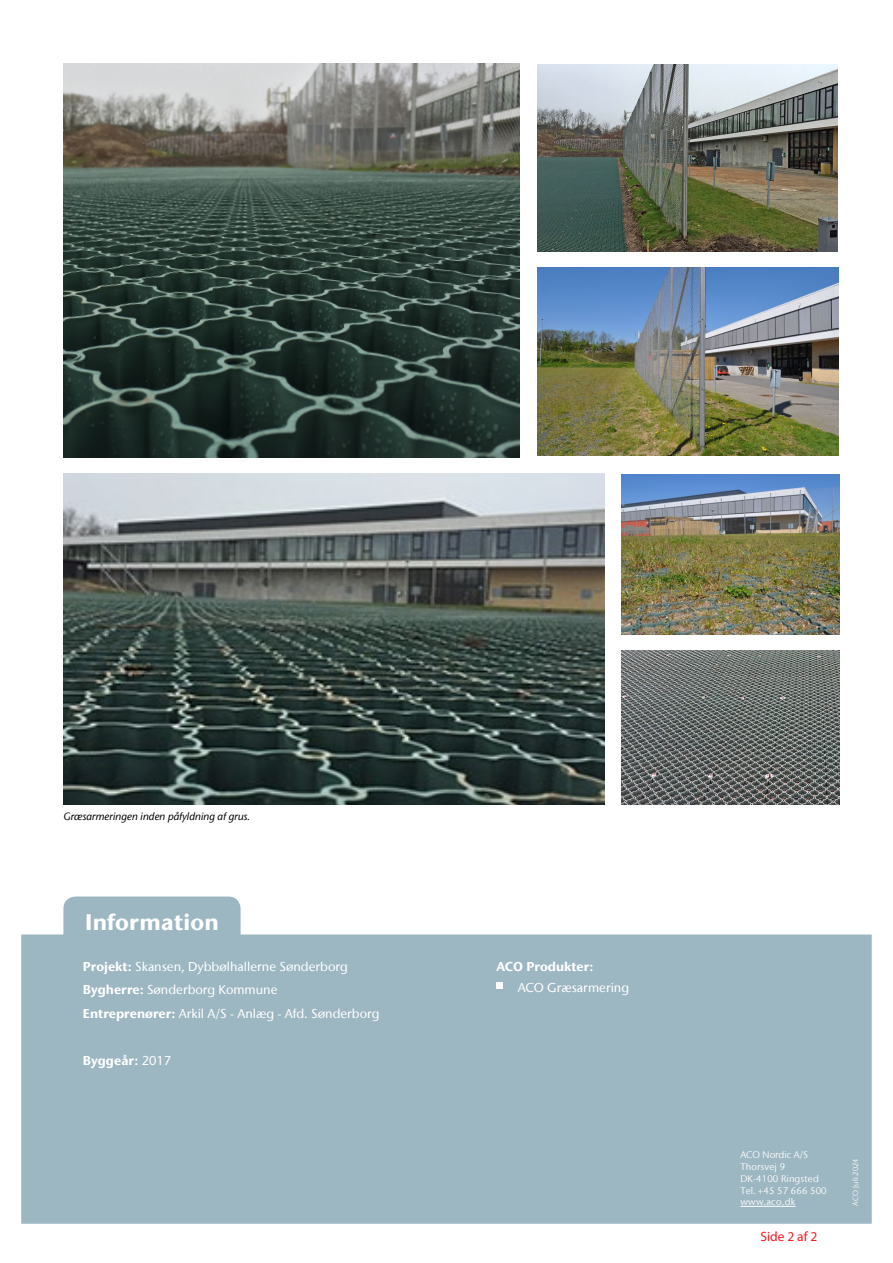
<style>
.page{position:relative;width:893px;height:1263px;background:#fff}
.page>*{position:absolute;margin:0;border:0;box-sizing:border-box;transform-origin:0 0}
.Brødtekst{font:700 22.5px "Stone Sans IIITC Com";letter-spacing:.01em;color:#fff}
.Brødtekst-2{font:13.5px "Myriad Pro";color:#ed1d24}
.Brødtekst-3{font:500 12.75px "Stone Sans IIITC Com";color:#fff}
.Brødtekst-4{font:700 12.75px "Stone Sans IIITC Com";color:#fff}
.Brødtekst-5{font:italic 500 10.5px "Stone Sans IIITC Com";color:#000}
.t1{font:9.6px "Stone Sans IIITC Com";letter-spacing:.015em;color:#fff}
.t2{font:7.5px "Stone Sans IIITC Com";letter-spacing:.015em;color:#fff}
.s1{font-weight:700}
.s2{font-weight:500}
</style>
<div class="page">
<svg style="left:21px;top:896px;width:851px;height:328px;fill:#9cb6c2"></svg>
<hr style="left:740px;top:1206px;width:55px;height:1px;background:#fff">
<div style="left:496px;top:982px;width:7px;height:7px;background:#fff"></div>
<img style="left:64px;top:64px;width:456px;height:393px">
<img style="left:538px;top:64px;width:300px;height:188px">
<img style="left:64px;top:473px;width:540px;height:332px">
<img style="left:538px;top:268px;width:301px;height:187px">
<img style="left:622px;top:474px;width:218px;height:161px">
<img style="left:622px;top:651px;width:218px;height:153px">
<p class="Brødtekst-5" style="left:64px;top:810px;width:188px">Græsarmeringen inden påfyldning af grus.</p>
<p class="Brødtekst" style="left:85px;top:907px;width:135px">Information</p>
<p class="Brødtekst-3" style="left:83px;top:958px;width:266px"><span class="s1">Projekt:</span> Skansen, Dybbølhallerne Sønderborg</p>
<p class="Brødtekst-3" style="left:83px;top:982px;width:196px"><span class="s1">Bygherre:</span> Sønderborg Kommune</p>
<p class="Brødtekst-3" style="left:83px;top:1005px;width:298px"><span class="s1">Entreprenører:</span> Arkil A/S - Anlæg - Afd. Sønderborg</p>
<p class="Brødtekst-4" style="left:83px;top:1052px;width:90px">Byggeår: <span class="s2">2017</span></p>
<p class="Brødtekst-4" style="left:496px;top:958px;width:99px">ACO Produkter:</p>
<p class="Brødtekst-3" style="left:518px;top:979px;width:113px">ACO Græsarmering</p>
<p class="t1" style="left:740px;top:1149px;width:69px">ACO Nordic A/S</p>
<p class="t1" style="left:740px;top:1161px;width:46px">Thorsvej 9</p>
<p class="t1" style="left:740px;top:1173px;width:80px">DK-4100 Ringsted</p>
<p class="t1" style="left:740px;top:1185px;width:88px">Tel. +45 57 666 500</p>
<p class="t1" style="left:740px;top:1196px;width:57px">www.aco.dk</p>
<p class="Brødtekst-2" style="left:760px;top:1228px;width:59px">Side 2 af 2</p>
<p class="t2" style="left:851px;top:1205px;width:49px;rotate:-90deg">ACO Juli 2024</p>
</div>
